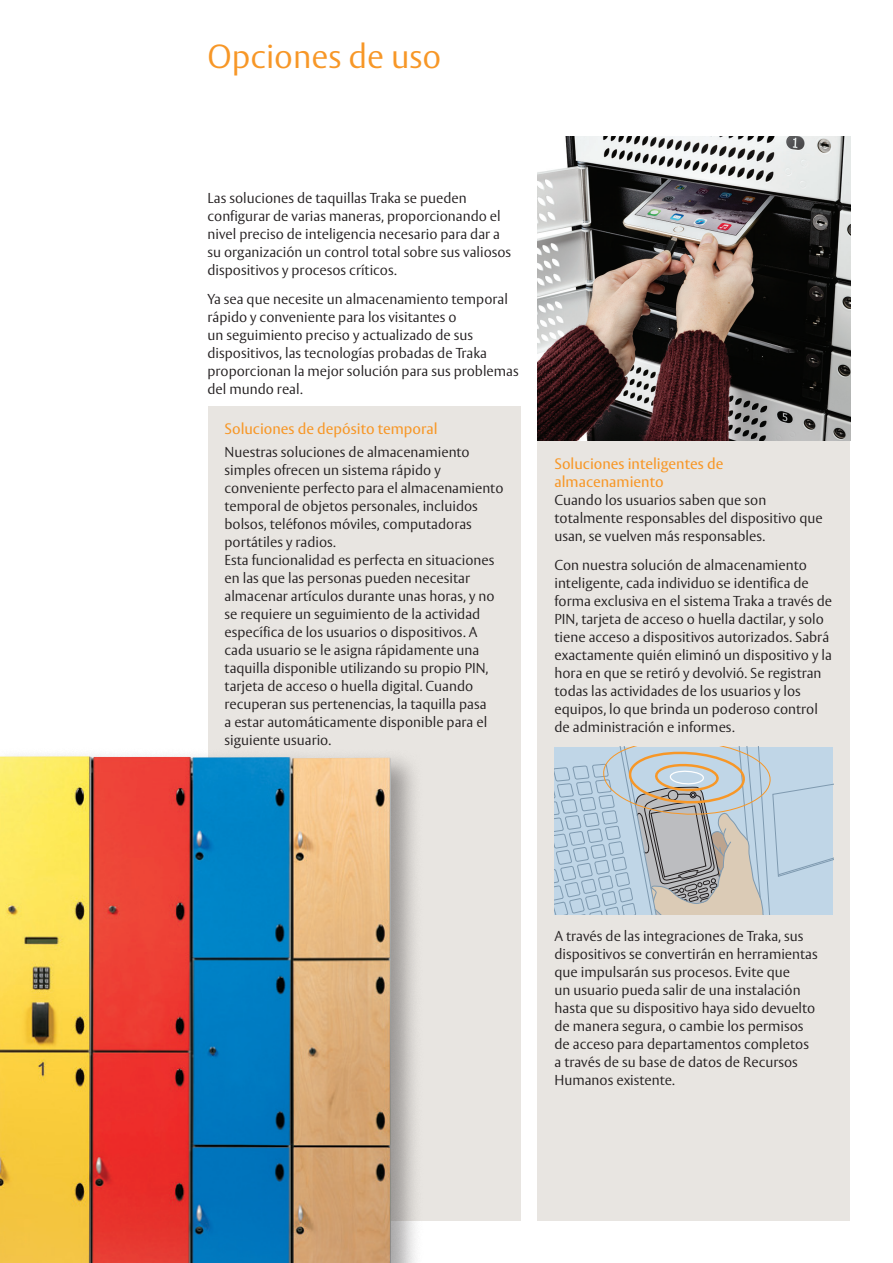
<style>
.page{position:relative;width:893px;height:1263px;background:#fff}
.page>*{position:absolute;margin:0;border:0;box-sizing:border-box;transform-origin:0 0}
.Inner_page_head_PMS1{font:300 33px "ASSA Vesta";color:#f79727}
.Subhead_PMS151{font:15px/18px "ASSA Vesta";color:#f79727}
.Body_copy_blk{font:300 14.25px/18px "ASSA Vesta";color:#231f20}
.Subhead_PMS151-2{font:300 14.25px/18px "ASSA Vesta";color:#231f20}
</style>
<div class="page">
<div style="left:207px;top:406px;width:313px;height:814px;background:#e8e5e1"></div>
<div style="left:537px;top:441px;width:313px;height:779px;background:#e8e5e1"></div>
<div style="left:0;top:747px;width:423px;height:516px;background:#231f20;opacity:.4"></div>
<img style="left:0;top:756px;width:391px;height:507px">
<img style="left:537px;top:136px;width:313px;height:305px">
<svg style="left:554px;top:747px;width:279px;height:168px;background:#bac7cf"></svg>
<p class="Inner_page_head_PMS1" style="left:207px;top:37px;width:235px">Opciones de uso</p>
<p class="Body_copy_blk" style="left:207px;top:190px;width:305px">Las soluciones de taquillas Traka se pueden configurar de varias maneras, proporcionando el nivel preciso de inteligencia necesario para dar a su organización un control total sobre sus valiosos dispositivos y procesos críticos.</p>
<p class="Body_copy_blk" style="left:207px;top:290px;width:313px">Ya sea que necesite un almacenamiento temporal rápido y conveniente para los visitantes o<br>un seguimiento preciso y actualizado de sus dispositivos, las tecnologías probadas de Traka proporcionan la mejor solución para sus problemas del mundo real.</p>
<p class="Subhead_PMS151" style="left:225px;top:421px;width:215px">Soluciones de depósito temporal</p>
<p class="Subhead_PMS151-2" style="left:225px;top:443px;width:280px">Nuestras soluciones de almacenamiento simples ofrecen un sistema rápido y conveniente perfecto para el almacenamiento temporal de objetos personales, incluidos bolsos, teléfonos móviles, computadoras portátiles y radios.</p>
<p class="Body_copy_blk" style="left:225px;top:551px;width:272px">Esta funcionalidad es perfecta en situaciones en las que las personas pueden necesitar almacenar artículos durante unas horas, y no se requiere un seguimiento de la actividad específica de los usuarios o dispositivos. A cada usuario se le asigna rápidamente una taquilla disponible utilizando su propio PIN, tarjeta de acceso o huella digital. Cuando recuperan sus pertenencias, la taquilla pasa a estar automáticamente disponible para el siguiente usuario.</p>
<p class="Subhead_PMS151" style="left:554px;top:456px;width:170px">Soluciones inteligentes de almacenamiento</p>
<p class="Body_copy_blk" style="left:554px;top:492px;width:270px">Cuando los usuarios saben que son totalmente responsables del dispositivo que usan, se vuelven más responsables.</p>
<p class="Body_copy_blk" style="left:554px;top:557px;width:279px">Con nuestra solución de almacenamiento inteligente, cada individuo se identifica de forma exclusiva en el sistema Traka a través de PIN, tarjeta de acceso o huella dactilar, y solo tiene acceso a dispositivos autorizados. Sabrá exactamente quién eliminó un dispositivo y la hora en que se retiró y devolvió. Se registran todas las actividades de los usuarios y los equipos, lo que brinda un poderoso control de administración e informes.</p>
<p class="Body_copy_blk" style="left:554px;top:927px;width:265px">A través de las integraciones de Traka, sus dispositivos se convertirán en herramientas que impulsarán sus procesos. Evite que<br>un usuario pueda salir de una instalación hasta que su dispositivo haya sido devuelto de manera segura, o cambie los permisos de acceso para departamentos completos a través de su base de datos de Recursos Humanos existente.</p>
</div>
